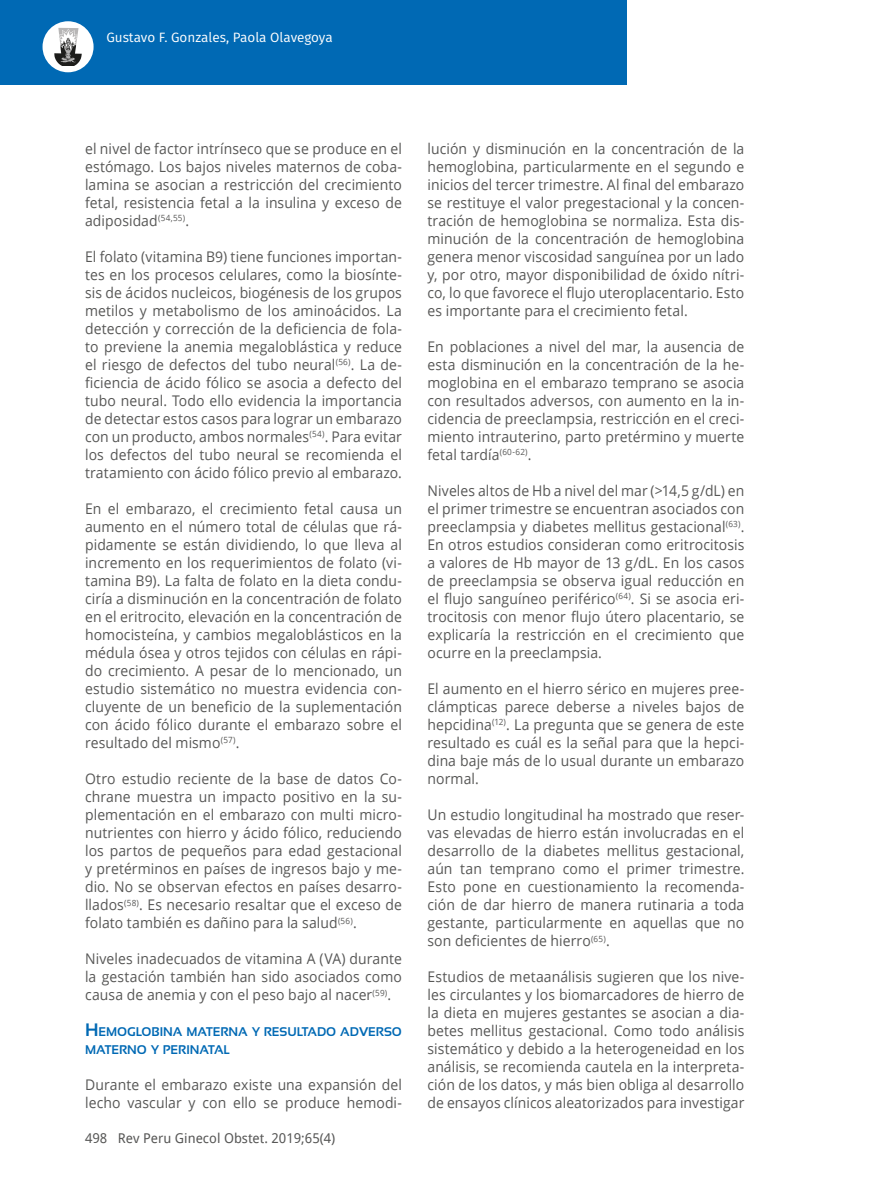
<style>
.page{position:relative;width:872px;height:1191px;background:#fff}
.page>*{position:absolute;margin:0;border:0;box-sizing:border-box;transform-origin:0 0}
.t1{font:14.7px/18px "Open Sans";letter-spacing:.005em;color:#575756;text-align:justify;scale:.95 1}
.t2{font:13.5px "Droid Sans";color:#575756}
.t3{font:13.5px "Fira Sans";color:#fff}
.t4{font:700 12.6px/18px "Sansation";color:#0069b4}
.s1{font-size:18px}
</style>
<div class="page">
<div style="left:0;top:0;width:626px;height:85px;background:#0069b4"></div>
<div style="left:43px;top:21px;width:51px;height:51px;background:#fff;border-radius:50%"></div>
<svg style="left:54px;top:28px;width:28px;height:38px"></svg>
<p class="t3" style="left:106px;top:28px;width:228px">Gustavo F. Gonzales, Paola Olavegoya</p>
<p class="t1" style="left:85px;top:139px;width:335px">el nivel de factor intrínseco que se produce en el estómago. Los bajos niveles maternos de coba&shy;lamina se asocian a restricción del crecimiento fetal, resistencia fetal a la insulina y exceso de adiposidad<sup>(54,55)</sup>.</p>
<p class="t1" style="left:85px;top:247px;width:335px">El folato (vitamina B9) tiene funciones importan&shy;tes en los procesos celulares, como la biosínte&shy;sis de ácidos nucleicos, biogénesis de los grupos metilos y metabolismo de los aminoácidos. La detección y corrección de la deficiencia de fola&shy;to previene la anemia megaloblástica y reduce el riesgo de defectos del tubo neural<sup>(56)</sup>. La de&shy;ficiencia de ácido fólico se asocia a defecto del tubo neural. Todo ello evidencia la importancia de detectar estos casos para lograr un embarazo con un producto, ambos normales<sup>(54)</sup>. Para evitar los defectos del tubo neural se recomienda el tratamiento con ácido fólico previo al embarazo.</p>
<p class="t1" style="left:85px;top:499px;width:335px">En el embarazo, el crecimiento fetal causa un aumento en el número total de células que rá&shy;pidamente se están dividiendo, lo que lleva al incremento en los requerimientos de folato (vi&shy;tamina B9). La falta de folato en la dieta condu&shy;ciría a disminución en la concentración de folato en el eritrocito, elevación en la concentración de homocisteína, y cambios megaloblásticos en la médula ósea y otros tejidos con células en rápi&shy;do crecimiento. A pesar de lo mencionado, un estudio sistemático no muestra evidencia con&shy;cluyente de un beneficio de la suplementación con ácido fólico durante el embarazo sobre el resultado del mismo<sup>(57)</sup>.</p>
<p class="t1" style="left:85px;top:769px;width:335px">Otro estudio reciente de la base de datos Co&shy;chrane muestra un impacto positivo en la su&shy;plementación en el embarazo con multi micro&shy;nutrientes con hierro y ácido fólico, reduciendo los partos de pequeños para edad gestacional y pretérminos en países de ingresos bajo y me&shy;dio. No se observan efectos en países desarro&shy;llados<sup>(58)</sup>. Es necesario resaltar que el exceso de folato también es dañino para la salud<sup>(56)</sup>.</p>
<p class="t1" style="left:85px;top:949px;width:335px">Niveles inadecuados de vitamina A (VA) durante la gestación también han sido asociados como causa de anemia y con el peso bajo al nacer<sup>(59)</sup>.</p>
<p class="t4" style="left:85px;top:1023px;width:318px"><span class="s1">H</span> EMOGLOBINA MATERNA Y RESULTADO ADVERSO<br>MATERNO Y PERINATAL</p>
<p class="t1" style="left:85px;top:1075px;width:335px">Durante el embarazo existe una expansión del lecho vascular y con ello se produce hemodi-</p>
<p class="t2" style="left:85px;top:1128px;width:252px">498 Rev Peru Ginecol Obstet. 2019;65(4)</p>
<p class="t1" style="left:427px;top:139px;width:335px">lución y disminución en la concentración de la hemoglobina, particularmente en el segundo e inicios del tercer trimestre. Al final del embarazo se restituye el valor pregestacional y la concen&shy;tración de hemoglobina se normaliza. Esta dis&shy;minución de la concentración de hemoglobina genera menor viscosidad sanguínea por un lado y, por otro, mayor disponibilidad de óxido nítri&shy;co, lo que favorece el flujo uteroplacentario. Esto es importante para el crecimiento fetal.</p>
<p class="t1" style="left:427px;top:337px;width:335px">En poblaciones a nivel del mar, la ausencia de esta disminución en la concentración de la he&shy;moglobina en el embarazo temprano se asocia con resultados adversos, con aumento en la in&shy;cidencia de preeclampsia, restricción en el creci&shy;miento intrauterino, parto pretérmino y muerte fetal tardía<sup>(60-62)</sup>.</p>
<p class="t1" style="left:427px;top:481px;width:335px">Niveles altos de Hb a nivel del mar (&gt;14,5 g/dL) en el primer trimestre se encuentran asociados con preeclampsia y diabetes mellitus gestacional<sup>(63)</sup>.<br>En otros estudios consideran como eritrocitosis a valores de Hb mayor de 13 g/dL. En los casos de preeclampsia se observa igual reducción en el flujo sanguíneo periférico<sup>(64)</sup>. Si se asocia eri&shy;trocitosis con menor flujo útero placentario, se explicaría la restricción en el crecimiento que ocurre en la preeclampsia.</p>
<p class="t1" style="left:427px;top:679px;width:335px">El aumento en el hierro sérico en mujeres pree&shy;clámpticas parece deberse a niveles bajos de hepcidina<sup>(12)</sup>. La pregunta que se genera de este resultado es cuál es la señal para que la hepci&shy;dina baje más de lo usual durante un embarazo normal.</p>
<p class="t1" style="left:427px;top:805px;width:335px">Un estudio longitudinal ha mostrado que reser&shy;vas elevadas de hierro están involucradas en el desarrollo de la diabetes mellitus gestacional, aún tan temprano como el primer trimestre.<br>Esto pone en cuestionamiento la recomenda&shy;ción de dar hierro de manera rutinaria a toda gestante, particularmente en aquellas que no son deficientes de hierro<sup>(65)</sup>.</p>
<p class="t1" style="left:427px;top:967px;width:335px">Estudios de metaanálisis sugieren que los nive&shy;les circulantes y los biomarcadores de hierro de la dieta en mujeres gestantes se asocian a dia&shy;betes mellitus gestacional. Como todo análisis sistemático y debido a la heterogeneidad en los análisis, se recomienda cautela en la interpreta&shy;ción de los datos, y más bien obliga al desarrollo de ensayos clínicos aleatorizados para investigar</p>
</div>
